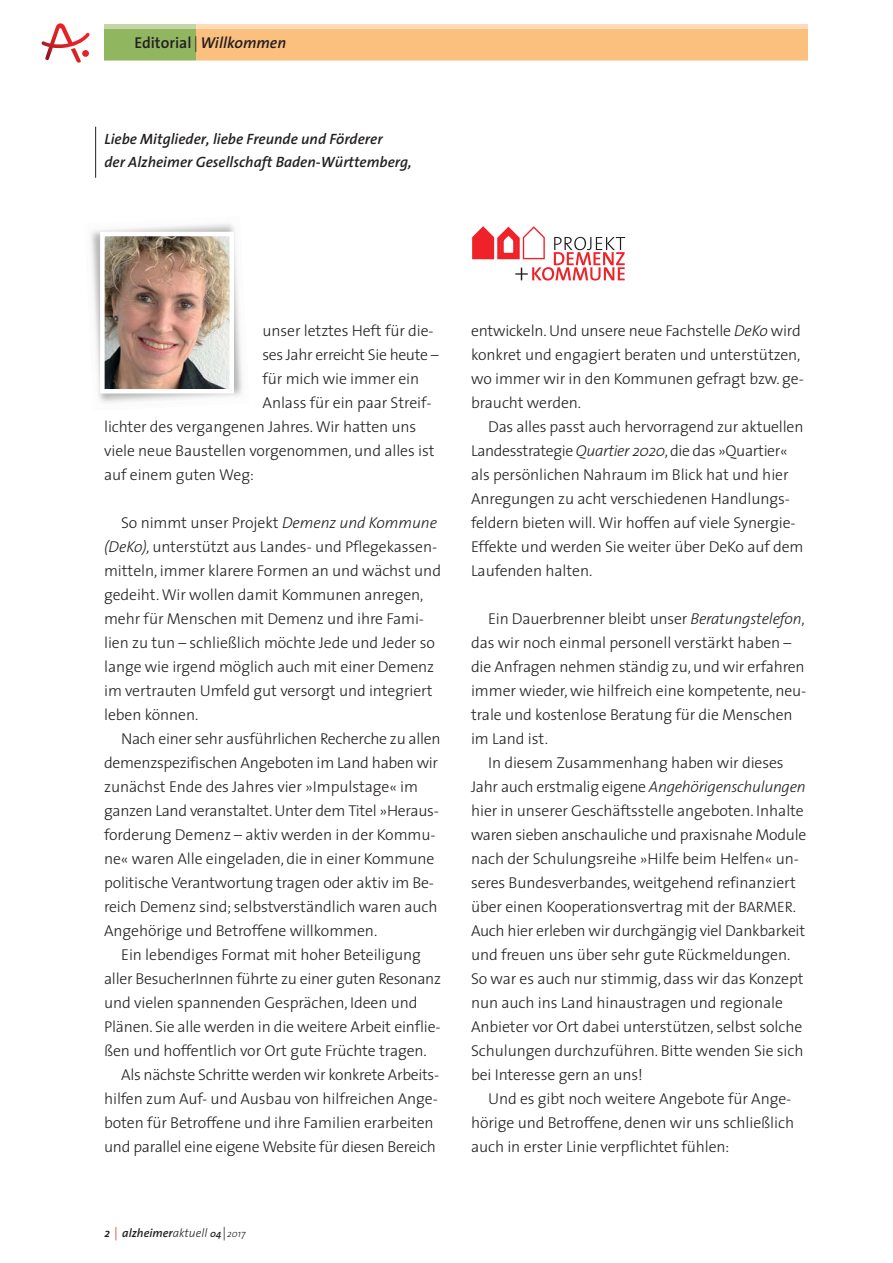
<style>
.page{position:relative;width:893px;height:1263px;background:#fff}
.page>*{position:absolute;margin:0;border:0;box-sizing:border-box;transform-origin:0 0}
.t1{font:300 15.75px/24px "The Sans";letter-spacing:-.005em;color:#231f20}
.t2{font:300 15.75px "The Sans";letter-spacing:-.025em;color:#231f20}
.t3{font:italic 600 15.75px "The Sans";color:#231f20}
.t4{font:italic 600 15px/22.5px "The Sans";color:#231f20}
.t5{font:italic 600 12px "The Sans";color:#231f20}
.s1{font-style:normal}
.s2{font-weight:300;font-style:normal}
.s3{font-style:italic}
.s4{font-weight:300;font-style:normal;font-size:13.5px;color:#ed2128}
.s5{font-weight:300}
.s6{font-size:9.9px}
.s7{font-weight:300;font-style:normal;font-size:13.5px}
.s8{font-weight:300;font-size:9.9px}
.s9{font-size:15px}
</style>
<div class="page">
<svg style="left:42px;top:23px;width:47px;height:40px"></svg>
<div style="left:196px;top:24px;width:612px;height:36px;background:linear-gradient(to right,#fedcb9,#fedcb9)"></div>
<div style="left:104px;top:24px;width:92px;height:36px;background:linear-gradient(to right,#c4d6a8,#c4d6a8)"></div>
<div style="left:104px;top:30px;width:92px;height:30px;background:#90b660"></div>
<div style="left:196px;top:30px;width:612px;height:30px;background:#fbbf7e"></div>
<img style="left:91px;top:224px;width:151px;height:179px">
<img style="left:105px;top:237px;width:124px;height:151px">
<div style="left:100px;top:232px;width:134px;height:161px;border:4px solid #fff"></div>
<hr style="left:95px;top:127px;width:1px;height:51px;background:#231f20">
<svg style="left:472px;top:226px;width:153px;height:55px"></svg>
<p class="t3" style="left:134px;top:37px;width:153px"><span class="s1">Editorial</span> <span class="s2">|</span> Willkommen</p>
<p class="t4" style="left:104px;top:129px;width:309px">Liebe Mitglieder, liebe Freunde und Förderer<br>der Alzheimer Gesellschaft Baden-Württemberg,</p>
<p class="t1" style="left:263px;top:320px;width:173px">unser letztes Heft für die -</p>
<p class="t2" style="left:263px;top:349px;width:178px">ses Jahr erreicht Sie heute –</p>
<p class="t1" style="left:263px;top:368px;width:158px">für mich wie immer ein</p>
<p class="t1" style="left:263px;top:392px;width:171px">Anlass für ein paar Streif -</p>
<p class="t1" style="left:104px;top:416px;width:314px">lichter des vergangenen Jahres. Wir hatten uns</p>
<p class="t1" style="left:104px;top:440px;width:332px">viele neue Baustellen vorgenommen, und alles ist</p>
<p class="t1" style="left:104px;top:464px;width:151px">auf einem guten Weg:</p>
<p class="t1" style="left:104px;top:512px;width:338px;text-indent:17px">So nimmt unser Projekt <span class="s3">Demenz und Kommune (DeKo),</span> unterstützt aus Landes- und Pflegekassen - mitteln, immer klarere Formen an und wächst und gedeiht. Wir wollen damit Kommunen anregen, mehr für Menschen mit Demenz und ihre Fami - lien zu tun – schließlich möchte Jede und Jeder so lange wie irgend möglich auch mit einer Demenz im vertrauten Umfeld gut versorgt und integriert leben können.</p>
<p class="t1" style="left:104px;top:728px;width:338px;text-indent:17px">Nach einer sehr ausführlichen Recherche zu allen demenzspezifischen Angeboten im Land haben wir zunächst Ende des Jahres vier »Impulstage« im ganzen Land veranstaltet. Unter dem Titel »Heraus - forderung Demenz – aktiv werden in der Kommu - ne« waren Alle eingeladen, die in einer Kommune poli tische Verantwortung tragen oder aktiv im Be - reich Demenz sind; selbstverständlich waren auch An ge hörige und Betroffene willkommen.</p>
<p class="t1" style="left:121px;top:944px;width:301px">Ein lebendiges Format mit hoher Beteiligung</p>
<p class="t1" style="left:104px;top:968px;width:338px">aller BesucherInnen führte zu einer guten Reso nanz</p>
<p class="t1" style="left:104px;top:992px;width:315px">und vielen spannenden Gesprächen, Ideen und</p>
<p class="t1" style="left:104px;top:1016px;width:338px">Plänen. Sie alle werden in die weitere Arbeit ein flie -</p>
<p class="t1" style="left:104px;top:1040px;width:324px">ßen und hoffentlich vor Ort gute Früchte tra gen.</p>
<p class="t1" style="left:121px;top:1064px;width:320px">Als nächste Schritte werden wir konkrete Arbeits -</p>
<p class="t1" style="left:104px;top:1088px;width:335px">hilfen zum Auf- und Ausbau von hilfreichen Ange -</p>
<p class="t1" style="left:104px;top:1112px;width:331px">boten für Betroffene und ihre Familien erarbeiten</p>
<p class="t1" style="left:104px;top:1136px;width:333px">und parallel eine eigene Website für diesen Be reich</p>
<p class="t5" style="left:104px;top:1229px;width:143px">2 <span class="s4">|</span> alzheimer<span class="s5">aktuell</span> <span class="s6">04</span><span class="s7">|</span><span class="s8">2017</span></p>
<p class="t1" style="left:471px;top:320px;width:334px">entwickeln. Und unsere neue Fachstelle <span class="s3">DeKo</span> wird konkret und engagiert beraten und unterstützen, wo immer wir in den Kommunen gefragt bzw. ge - braucht werden.</p>
<p class="t1" style="left:471px;top:416px;width:334px;text-indent:17px">Das alles passt auch hervorragend zur aktuellen Landesstrategie <span class="s3">Quartier 2020</span>, die das »Quartier« als persönlichen Nahraum im Blick hat und hier Anregungen zu acht verschiedenen Handlungs&shy;fel dern bieten will. Wir hoffen auf viele Synergie-Effekte und werden Sie weiter über DeKo auf dem Laufenden halten.</p>
<p class="t1" style="left:471px;top:608px;width:337px;text-indent:17px">Ein Dauerbrenner bleibt unser <span class="s3">Beratungstelefon</span>, das wir noch einmal personell verstärkt haben – die Anfragen nehmen ständig zu, und wir erfah ren immer wieder, wie hilfreich eine kompetente, neu - trale und kostenlose Beratung für die Menschen im Land ist.</p>
<p class="t1" style="left:471px;top:752px;width:337px;text-indent:17px">In diesem Zusammenhang haben wir dieses Jahr auch erstmalig eigene <span class="s3">Angehörigenschulun gen </span>hier in unserer Geschäftsstelle angeboten. Inhalte waren sieben anschauliche und praxisnahe Modu le nach der Schulungsreihe »Hilfe beim Helfen« un - seres Bundesverbandes, weitgehend refinanziert über einen Kooperationsvertrag mit der <span class="s9">BARMER</span>.<br>Auch hier erleben wir durchgängig viel Dankbar keit und freuen uns über sehr gute Rückmeldungen.<br>So war es auch nur stimmig, dass wir das Konzept nun auch ins Land hinaustragen und regionale Anbieter vor Ort dabei unterstützen, selbst solche Schulungen durchzuführen. Bitte wenden Sie sich bei Interesse gern an uns!</p>
<p class="t1" style="left:471px;top:1088px;width:325px;text-indent:17px">Und es gibt noch weitere Angebote für Ange - hörige und Betroffene, denen wir uns schließlich auch in erster Linie verpflichtet fühlen:</p>
</div>
